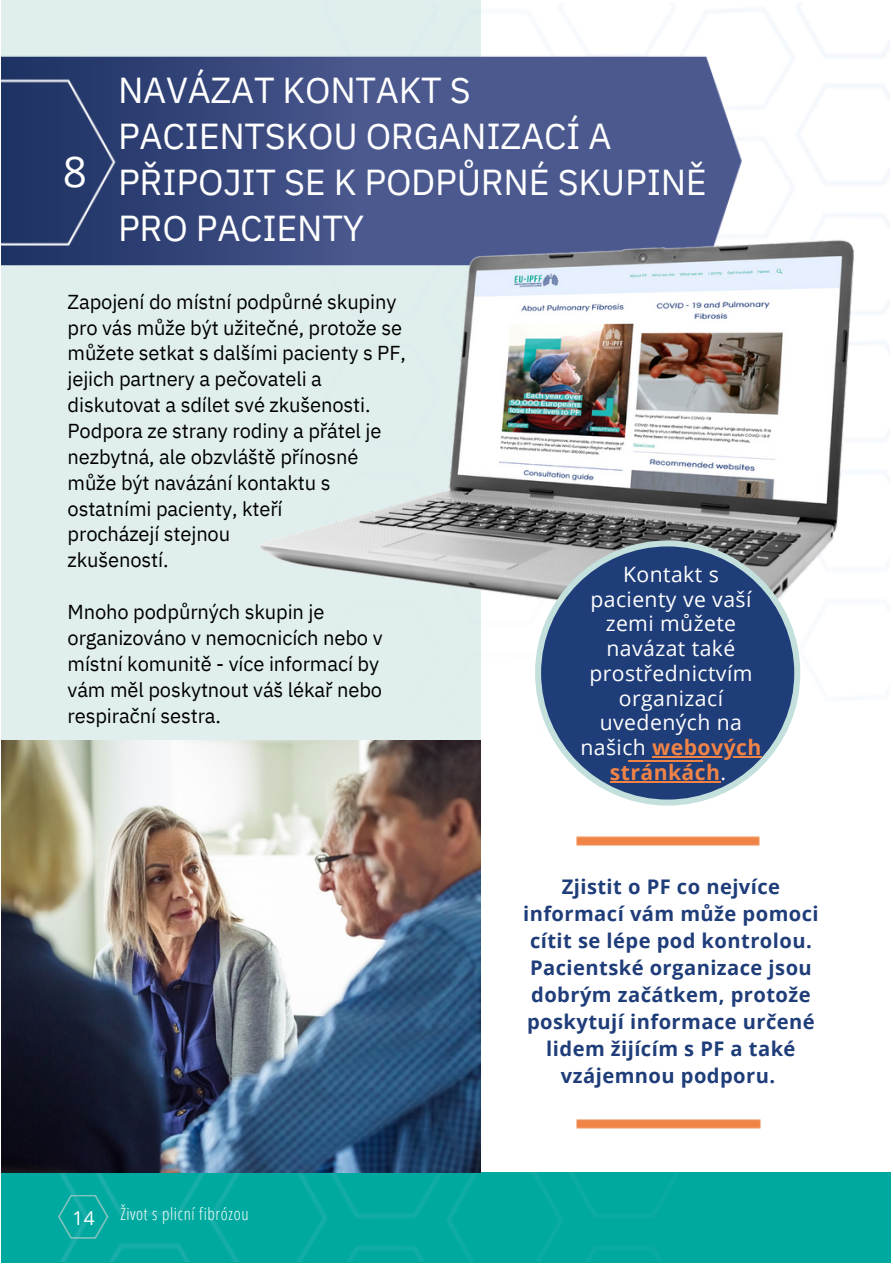
<style>
.page{position:relative;width:893px;height:1264px;background:#fff}
.page>*{position:absolute;margin:0;border:0;box-sizing:border-box;transform-origin:0 0}
.t1{font:42.45px "Open Sans";color:#fff}
.t2{font:36px/46px "IBM Plex Sans";letter-spacing:-.01em;color:#fff}
.t3{font:21.15px/24.8px "Open Sans";letter-spacing:.02em;color:#fff;text-align:center}
.t4{font:20.1px/25.8px "IBM Plex Sans";letter-spacing:-.005em;color:#000}
.t5{font:700 20.1px/27px "Open Sans";letter-spacing:.02em;color:#1f3d79;text-align:center}
.t6{font:19.05px "Open Sans";color:#fff}
.t7{font:300 16.95px "Open Sans Condensed";letter-spacing:.04em;color:#fff}
.s1{font-weight:700;color:#f08346}
</style>
<div class="page">
<div style="left:1px;top:0;width:479px;height:1262px;background:#e0efed"></div>
<div style="left:1px;top:1172px;width:890px;height:90px;background:#00a99f"></div>
<img style="left:1px;top:1172px;width:618px;height:89px">
<img style="left:1px;top:741px;width:479px;height:431px">
<img style="left:1px;top:45px;width:741px;height:221px">
<img style="left:576px;top:836px;width:184px;height:9px">
<img style="left:576px;top:1119px;width:184px;height:10px">
<img style="left:236px;top:190px;width:654px;height:474px">
<svg style="left:58px;top:1194px;width:50px;height:44px"></svg>
<svg style="left:535px;top:540px;width:265px;height:265px;background:#516892"></svg>
<hr style="left:628px;top:760px;width:75px;height:1px;background:#f08346">
<hr style="left:652px;top:756px;width:109px;height:1px;background:#f08346">
<hr style="left:609px;top:781px;width:111px;height:1px;background:#f08346">
<p class="t1" style="left:63px;top:141px;width:26px">8</p>
<p class="t2" style="left:118px;top:66px;width:590px">NAVÁZAT KONTAKT S<br>PACIENTSKOU ORGANIZACÍ A<br>PŘIPOJIT SE K PODPŮRNÉ SKUPINĚ<br>PRO PACIENTY</p>
<p class="t4" style="left:68px;top:288px;width:340px">Zapojení do místní podpůrné skupiny pro vás může být užitečné, protože se můžete setkat s dalšími pacienty s PF, jejich partnery a pečovateli a diskutovat a sdílet své zkušenosti.<br>Podpora ze strany rodiny a přátel je nezbytná, ale obzvláště přínosné</p>
<p class="t4" style="left:68px;top:469px;width:264px">může být navázání kontaktu s ostatními pacienty, kteří</p>
<p class="t4" style="left:68px;top:521px;width:164px">procházejí stejnou</p>
<p class="t4" style="left:68px;top:547px;width:102px">zkušeností.</p>
<p class="t4" style="left:68px;top:598px;width:316px">Mnoho podpůrných skupin je organizováno v nemocnicích nebo v místní komunitě - více informací by vám měl poskytnout váš lékař nebo respirační sestra.</p>
<p class="t6" style="left:73px;top:1204px;width:24px">14</p>
<p class="t7" style="left:120px;top:1202px;width:130px">Život s plicní fibrózou</p>
<p class="t3" style="left:580px;top:561px;width:182px">Kontakt s pacienty ve vaší zemi můžete navázat také prostřednictvím organizací uvedených na našich <span class="s1">webových stránkách</span>.</p>
<p class="t5" style="left:523px;top:872px;width:297px">Zjistit o PF co nejvíce informací vám může pomoci cítit se lépe pod kontrolou.<br>Pacientské organizace jsou dobrým začátkem, protože poskytují informace určené lidem žijícím s PF a také vzájemnou podporu.</p>
</div>
